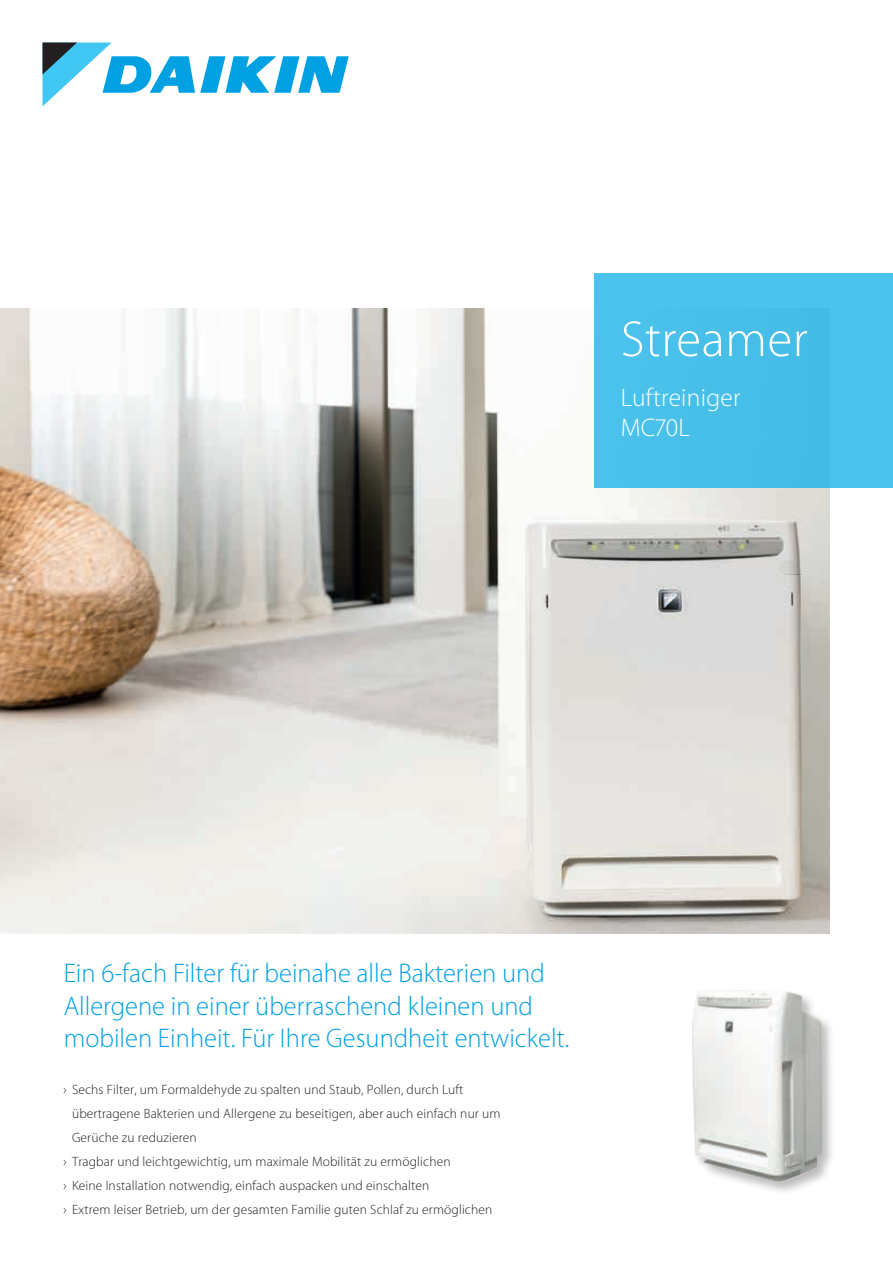
<style>
.page{position:relative;width:893px;height:1263px;background:#fff}
.page>*{position:absolute;margin:0;border:0;box-sizing:border-box;transform-origin:0 0}
.t1{font:300 51px "Myriad Pro";letter-spacing:.01em;color:#fff}
.t2{font:300 27px/32.4px "Myriad Pro";color:#00a1e3}
.t3{font:300 25.5px/30.6px "Myriad Pro";letter-spacing:.01em;color:#fff}
.t4{font:300 13.5px "Myriad Pro";letter-spacing:.01em;color:#231f20}
</style>
<div class="page">
<img style="left:0;top:308px;width:829px;height:625px">
<svg style="left:43px;top:43px;width:306px;height:63px"></svg>
<div style="left:690px;top:988px;width:146px;height:207px;background:#231f20;opacity:.3"></div>
<img style="left:692px;top:990px;width:130px;height:191px">
<div style="left:594px;top:274px;width:299px;height:214px;background:#49c1ea"></div>
<h1 class="t1" style="left:621px;top:311px;width:188px">Streamer</h1>
<h3 class="t3" style="left:621px;top:382px;width:121px">Luftreiniger<br>MC70L</h3>
<h2 class="t2" style="left:64px;top:958px;width:507px">Ein 6-fach Filter für beinahe alle Bakterien und<br>Allergene in einer überraschend kleinen und mobilen Einheit. Für Ihre Gesundheit entwickelt.</h2>
<p class="t4" style="left:64px;top:1082px;width:401px">› Sechs Filter, um Formaldehyde zu spalten und Staub, Pollen, durch Luft</p>
<p class="t4" style="left:72px;top:1106px;width:430px">übertragene Bakterien und Allergene zu beseitigen, aber auch einfach nur um</p>
<p class="t4" style="left:72px;top:1130px;width:126px">Gerüche zu reduzieren</p>
<p class="t4" style="left:64px;top:1154px;width:389px">› Tragbar und leichtgewichtig, um maximale Mobilität zu ermöglichen</p>
<p class="t4" style="left:64px;top:1178px;width:367px">› Keine Installation notwendig, einfach auspacken und einschalten</p>
<p class="t4" style="left:64px;top:1202px;width:430px">› Extrem leiser Betrieb, um der gesamten Familie guten Schlaf zu ermöglichen</p>
</div>
